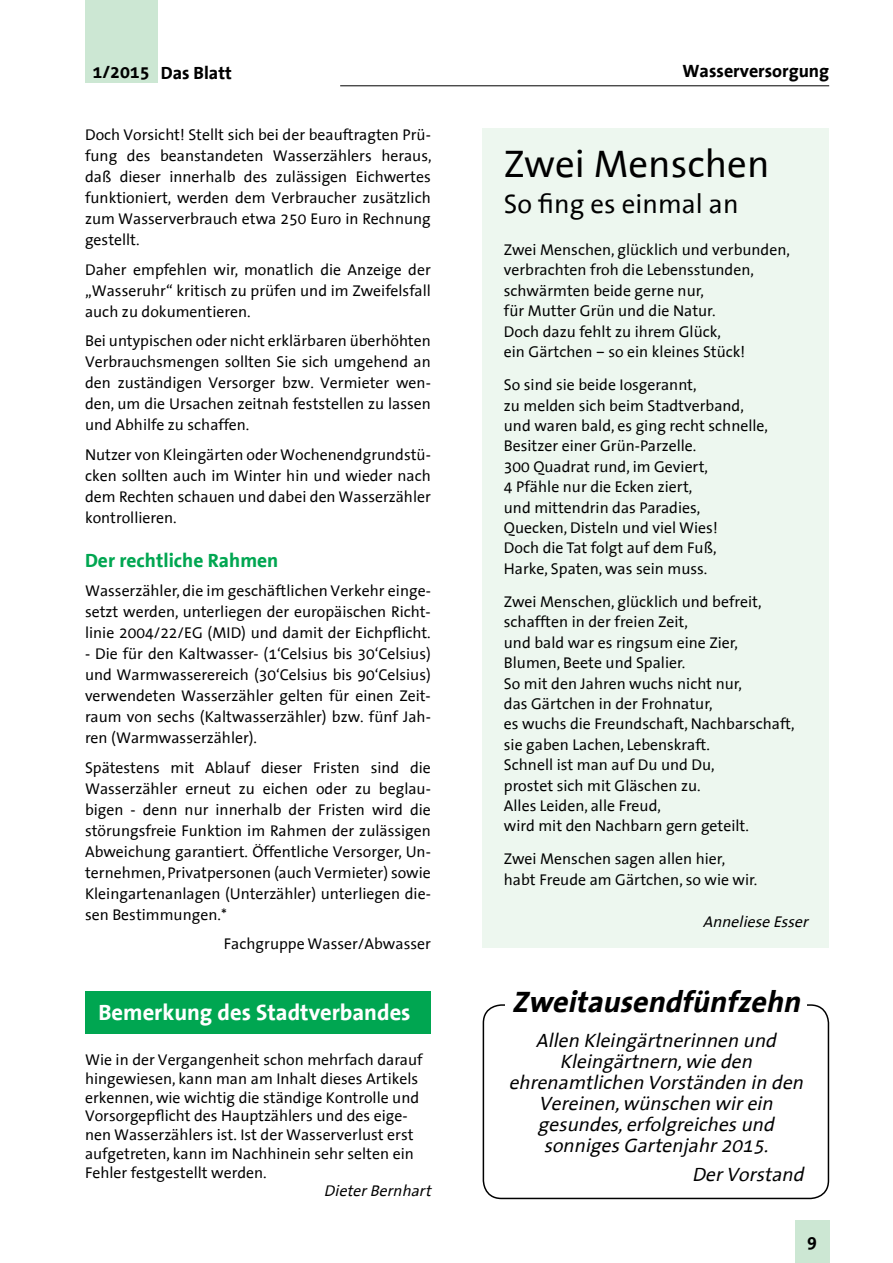
<style>
.page{position:relative;width:893px;height:1263px;background:#fff}
.page>*{position:absolute;margin:0;border:0;box-sizing:border-box;transform-origin:0 0}
.t1{font:39px "The Sans Office";color:#000}
.t2{font:italic 700 30px "The Sans Office";color:#000}
.t3{font:27px "The Sans Office";color:#000}
.t4{font:700 22.5px "The Sans Office";color:#fff}
.t5{font:italic 19.5px/21px "The Sans Office";color:#000;text-align:center}
.t6{font:700 19.5px "The Sans Office";color:#00a651}
.t7{font:700 18px "The Sans Office";color:#000}
.t8{font:15.75px/21px "The Sans Office";color:#000;text-align:justify}
.t9{font:italic 15.75px "The Sans Office";color:#000}
</style>
<div class="page">
<div style="left:85px;top:0;width:72px;height:83px;background:#cce7d3"></div>
<div style="left:795px;top:1220px;width:34px;height:43px;background:#cce7d3"></div>
<hr style="left:340px;top:85px;width:489px;height:1px;background:#000">
<div style="left:86px;top:991px;width:345px;height:42px;background:#00a651"></div>
<div style="left:483px;top:1004px;width:346px;height:195px;border:2px solid #000;border-radius:18px"></div>
<div style="left:505px;top:979px;width:302px;height:43px;background:#fff"></div>
<div style="left:483px;top:128px;width:346px;height:819px;background:#edf7ef"></div>
<p class="t7" style="left:93px;top:63px;width:141px">1/2015 Das Blatt</p>
<p class="t8" style="left:85px;top:125px;width:348px">Doch Vorsicht! Stellt sich bei der beauftragten Prü&shy;fung des beanstandeten Wasserzählers heraus, daß dieser innerhalb des zulässigen Eichwertes funktioniert, werden dem Verbraucher zusätzlich zum Wasserverbrauch etwa 250 Euro in Rechnung gestellt.</p>
<p class="t8" style="left:85px;top:260px;width:347px">Daher empfehlen wir, monatlich die Anzeige der „Wasseruhr“ kritisch zu prüfen und im Zweifelsfall auch zu dokumentieren.</p>
<p class="t8" style="left:85px;top:331px;width:347px">Bei untypischen oder nicht erklärbaren überhöhten Verbrauchsmengen sollten Sie sich umgehend an den zuständigen Versorger bzw. Vermieter wen&shy;den, um die Ursachen zeitnah feststellen zu lassen und Abhilfe zu schaffen.</p>
<p class="t8" style="left:85px;top:445px;width:347px">Nutzer von Kleingärten oder Wochenendgrundstü&shy;cken sollten auch im Winter hin und wieder nach dem Rechten schauen und dabei den Wasserzähler kontrollieren.</p>
<p class="t6" style="left:85px;top:550px;width:195px">Der rechtliche Rahmen</p>
<p class="t8" style="left:85px;top:581px;width:347px">Wasserzähler, die im geschäftlichen Verkehr einge&shy;setzt werden, unterliegen der europäischen Richt&shy;linie 2004/22/EG (MID) und damit der Eichpflicht.</p>
<p class="t8" style="left:85px;top:644px;width:347px">- Die für den Kaltwasser- (1‘Celsius bis 30‘Celsius) und Warmwasserereich (30‘Celsius bis 90‘Celsius) verwendeten Wasserzähler gelten für einen Zeit&shy;raum von sechs (Kaltwasserzähler) bzw. fünf Jah&shy;ren (Warmwasserzähler).</p>
<p class="t8" style="left:85px;top:757px;width:347px">Spätestens mit Ablauf dieser Fristen sind die Wasserzähler erneut zu eichen oder zu beglau&shy;bigen - denn nur innerhalb der Fristen wird die störungsfreie Funktion im Rahmen der zulässigen Abweichung garantiert. Öffentliche Versorger, Un&shy;ternehmen, Privatpersonen (auch Vermieter) sowie Kleingartenanlagen (Unterzähler) unterliegen die&shy;sen Bestimmungen.*</p>
<p class="t8" style="left:224px;top:934px;width:208px">Fachgruppe Wasser/Abwasser</p>
<h3 class="t4" style="left:99px;top:1001px;width:314px">Bemerkung des Stadtverbandes</h3>
<p class="t8" style="left:85px;top:1051px;width:339px;line-height:18.8px;text-align:left">Wie in der Vergangenheit schon mehrfach darauf hingewiesen, kann man am Inhalt dieses Artikels erkennen, wie wichtig die ständige Kontrolle und Vorsorgepflicht des Hauptzählers und des eige&shy;nen Wasserzählers ist. Ist der Wasserverlust erst aufgetreten, kann im Nachhinein sehr selten ein Fehler festgestellt werden.</p>
<p class="t9" style="left:324px;top:1183px;width:112px">DieterBernhart</p>
<p class="t7" style="left:682px;top:61px;width:148px">Wasserversorgung</p>
<h1 class="t1" style="left:504px;top:144px;width:267px">Zwei Menschen</h1>
<h3 class="t3" style="left:504px;top:190px;width:236px">So fing es einmal an</h3>
<p class="t8" style="left:504px;top:240px;width:288px;line-height:20.4px;text-align:left">Zwei Menschen, glücklich und verbunden, verbrachten froh die Lebensstunden, schwärmten beide gerne nur,<br>für Mutter Grün und die Natur.<br>Doch dazu fehlt zu ihrem Glück,<br>ein Gärtchen – so ein kleines Stück!</p>
<p class="t8" style="left:504px;top:375px;width:266px;line-height:20.4px;text-align:left">So sind sie beide Iosgerannt,<br>zu melden sich beim Stadtverband, und waren bald, es ging recht schnelle,<br>Besitzer einer Grün-Parzelle.<br>300 Quadrat rund, im Geviert,<br>4 Pfähle nur die Ecken ziert,<br>und mittendrin das Paradies,<br>Quecken, Disteln und viel Wies!<br>Doch die Tat folgt auf dem Fuß,<br>Harke, Spaten, was sein muss.</p>
<p class="t8" style="left:504px;top:592px;width:292px;line-height:20.4px;text-align:left">Zwei Menschen, glücklich und befreit, schafften in der freien Zeit,<br>und bald war es ringsum eine Zier,<br>Blumen, Beete und Spalier.<br>So mit den Jahren wuchs nicht nur,<br>das Gärtchen in der Frohnatur,<br>es wuchs die Freundschaft, Nachbarschaft, sie gaben Lachen, Lebenskraft.<br>Schnell ist man auf Du und Du,<br>prostet sich mit Gläschen zu.<br>Alles Leiden, alle Freud,<br>wird mit den Nachbarn gern geteilt.</p>
<p class="t8" style="left:504px;top:850px;width:255px;line-height:20.4px">Zwei Menschen sagen allen hier, habt Freude am Gärtchen, so wie wir.</p>
<p class="t9" style="left:703px;top:913px;width:110px">Anneliese Esser</p>
<h2 class="t2" style="left:512px;top:985px;width:296px">Zweitausendfünfzehn</h2>
<p class="t5" style="left:509px;top:1030px;width:300px">Allen Kleingärtnerinnen und<br>Kleingärtnern,wie den ehrenamtlichen Vorständen in den<br>Vereinen,wünschen wirein gesundes,erfolgreiches und sonniges Gartenjahr2015.</p>
<p class="t5" style="left:692px;top:1165px;width:117px">DerVorstand</p>
<p class="t7" style="left:807px;top:1233px;width:11px">9</p>
</div>
